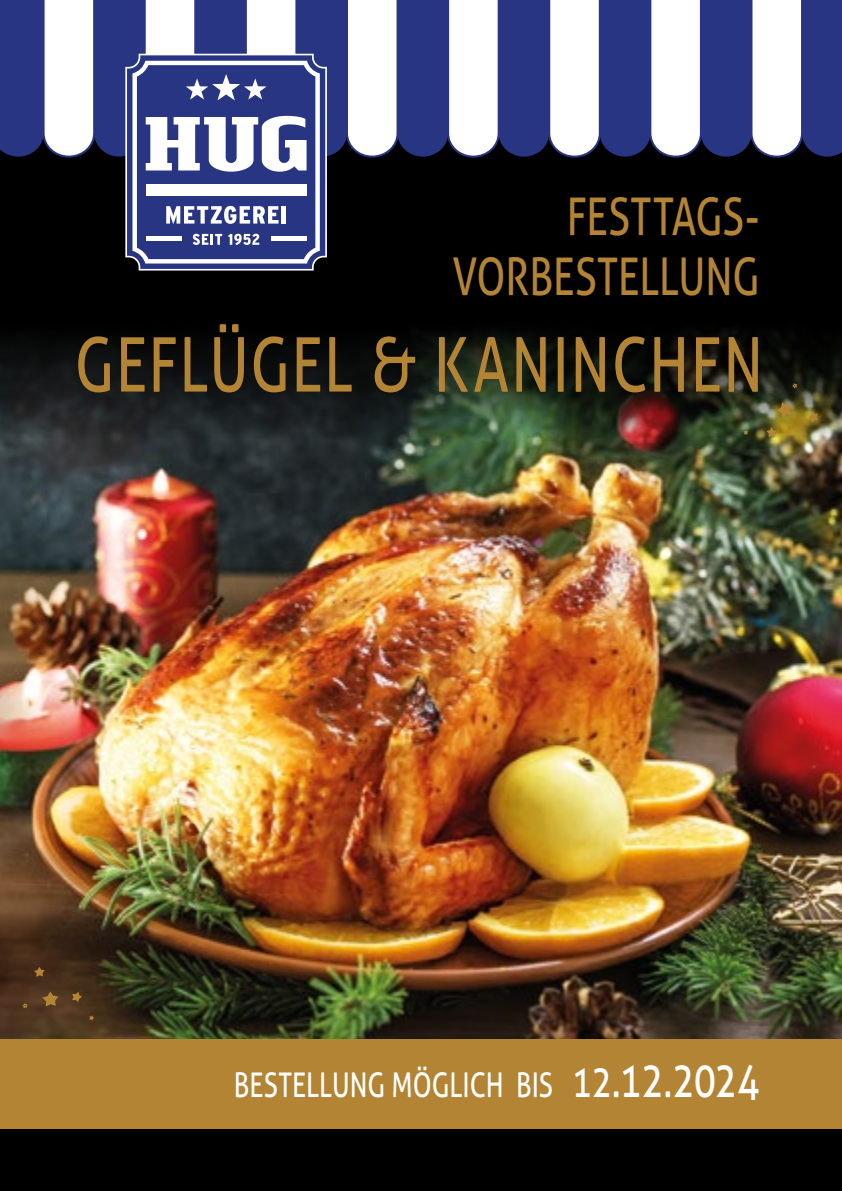
<style>
.page{position:relative;width:842px;height:1191px;background:#fff}
.page>*{position:absolute;margin:0;border:0;box-sizing:border-box;transform-origin:0 0}
.t1{font:75.4px "Aller";letter-spacing:.03em;color:#b48435;scale:.77 1}
.t2{font:52px/60px "Aller";color:#b48435;text-align:right;scale:.77 1}
.t3{font:34px "Aller";color:#fff;scale:.77 1}
.s1{font-size:44.2px}
.s2{font-size:48.6px}
</style>
<div class="page">
<img style="left:0;top:437px;width:842px;height:602px">
<div style="left:0;top:1054px;width:842px;height:137px;background:#000"></div>
<svg style="left:0;top:263px;width:842px;height:174px"></svg>
<svg style="left:127px;top:263px;width:198px;height:6px"></svg>
<svg style="left:0;top:0;width:842px;height:263px"></svg>
<hr style="left:271px;top:236px;width:36px;height:4px;background:#fff">
<div style="left:146px;top:184px;width:160px;height:11px;background:#fff"></div>
<hr style="left:146px;top:236px;width:35px;height:4px;background:#fff">
<div style="left:0;top:1039px;width:842px;height:90px;background:#b48435"></div>
<svg style="left:743px;top:429px;width:5px;height:6px"></svg>
<svg style="left:766px;top:427px;width:11px;height:10px"></svg>
<svg style="left:791px;top:382px;width:7px;height:7px"></svg>
<svg style="left:808px;top:412px;width:10px;height:10px"></svg>
<svg style="left:777px;top:402px;width:14px;height:16px"></svg>
<svg style="left:89px;top:1015px;width:5px;height:5px"></svg>
<svg style="left:72px;top:991px;width:10px;height:11px"></svg>
<svg style="left:22px;top:1002px;width:6px;height:6px"></svg>
<svg style="left:34px;top:966px;width:11px;height:10px"></svg>
<svg style="left:42px;top:991px;width:16px;height:15px"></svg>
<h2 class="t2" style="left:452px;top:186px;width:400px">FESTTAGS-<br>VORBESTELLUNG</h2>
<h1 class="t1" style="left:75px;top:319px;width:895px">GEFLÜGEL &amp; KANINCHEN</h1>
<p class="t3" style="left:234px;top:1064px;width:684px">BESTELLUNG MÖGLICH BIS <span class="s1">12</span><span class="s2">.12.2024</span></p>
</div>
